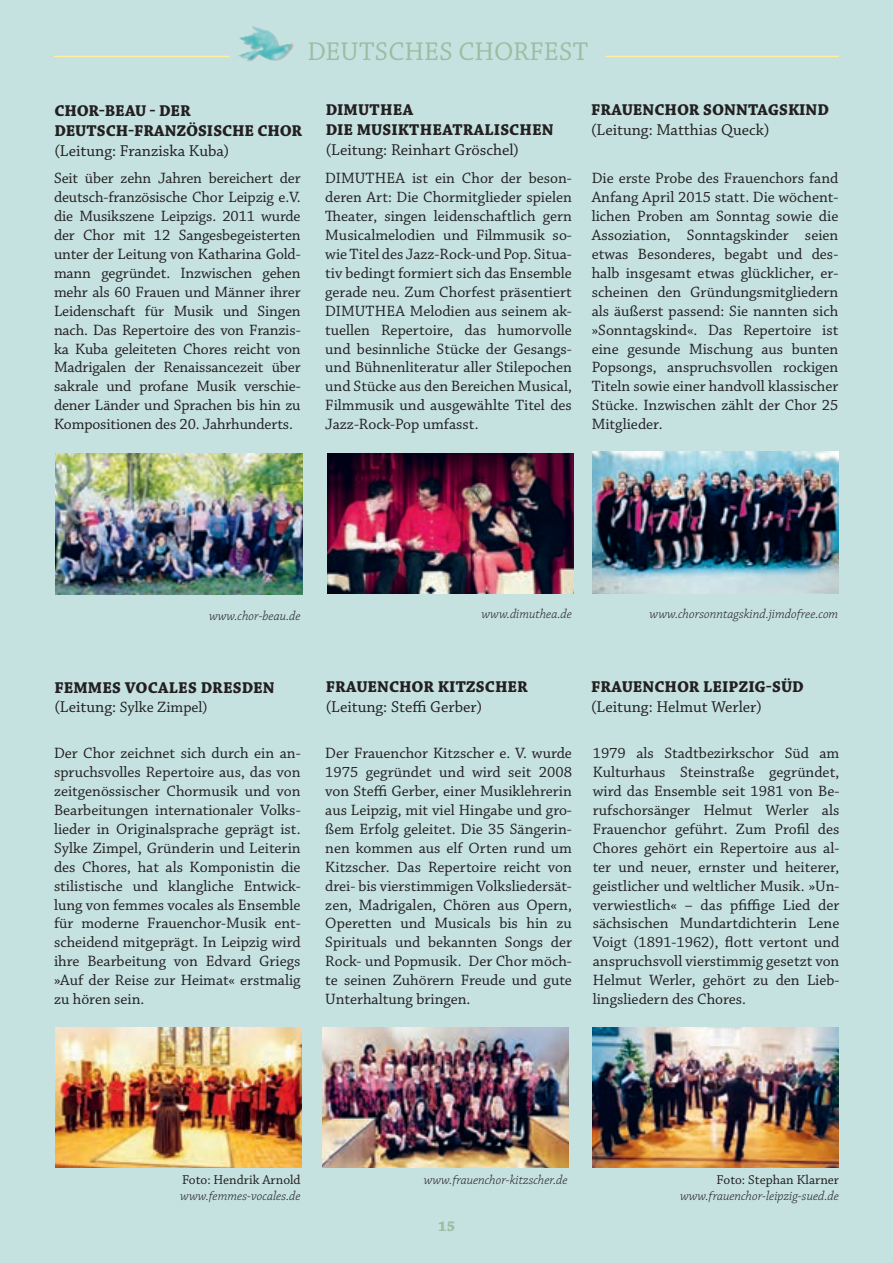
<style>
.page{position:relative;width:893px;height:1263px;background:#c5e2e1}
.page>*{position:absolute;margin:0;border:0;box-sizing:border-box;transform-origin:0 0}
.t1{font:27px "Chaparral Pro";letter-spacing:.005em;color:#9fbba2}
.t2{font:700 16.5px/19.8px "Chaparral Pro";color:#231f20}
.t3{font:16.5px "Chaparral Pro";color:#231f20}
.t4{font:15.75px/18.9px "Chaparral Pro";color:#231f20;text-align:justify}
.t5{font:700 15px "Chaparral Pro";color:#9fbba2}
.t6{font:italic 300 13.5px "Chaparral Pro";color:#231f20}
.t7{font:13.5px "Chaparral Pro";color:#231f20}
.s1{font-size:16.5px}
</style>
<div class="page">
<hr style="left:54px;top:56px;width:176px;height:1px;background:#ffeda0">
<hr style="left:605px;top:56px;width:234px;height:1px;background:#ffeda0">
<img style="left:212px;top:0;width:107px;height:110px">
<img style="left:56px;top:454px;width:246px;height:140px">
<img style="left:327px;top:454px;width:247px;height:139px">
<img style="left:592px;top:452px;width:247px;height:141px">
<img style="left:55px;top:1027px;width:247px;height:141px">
<img style="left:322px;top:1027px;width:247px;height:141px">
<img style="left:592px;top:1027px;width:247px;height:141px">
<p class="t1" style="left:307px;top:37px;width:282px">DEUTSCHES CHORFEST</p>
<p class="t2" style="left:54px;top:101px;width:249px">CHOR-BEAU - DER<br>DEUTSCH-FRANZÖSISCHE CHOR</p>
<p class="t3" style="left:54px;top:141px;width:176px">(Leitung: Franziska Kuba)</p>
<p class="t4" style="left:54px;top:170px;width:248px">Seit über zehn Jahren bereichert der deutsch-französische Chor Leipzig e.V. die Musikszene Leipzigs. 2011 wurde der Chor mit 12 Sangesbegeisterten unter der Leitung von Katharina Gold&shy;mann gegründet. Inzwischen gehen mehr als 60 Frauen und Männer ihrer Leidenschaft für Musik und Singen nach. Das Repertoire des von Franzis&shy;ka Kuba geleiteten Chores reicht von Madrigalen der Renaissancezeit über sakrale und profane Musik verschie&shy;dener Länder und Sprachen bis hin zu Kompositionen des 20. Jahrhunderts.</p>
<p class="t2" style="left:326px;top:100px;width:89px">DIMUTHEA</p>
<p class="t2" style="left:326px;top:120px;width:229px">DIE MUSIKTHEATRALISCHEN</p>
<p class="t3" style="left:326px;top:140px;width:195px">(Leitung: Reinhart Gröschel)</p>
<p class="t4" style="left:325px;top:170px;width:248px">DIMUTHEA ist ein Chor der beson&shy;deren Art: Die Chormitglieder spielen Theater, singen leidenschaftlich gern Musicalmelodien und Filmmusik so&shy;wie Titel des Jazz-Rock-und Pop. Situa&shy;tiv bedingt formiert sich das Ensemble gerade neu. Zum Chorfest präsentiert DIMUTHEA Melodien aus seinem ak&shy;tuellen Repertoire, das humorvolle und besinnliche Stücke der Gesangs&shy;und Bühnenliteratur aller Stilepochen und Stücke aus den Bereichen Musical, Filmmusik und ausgewählte Titel des Jazz-Rock-Pop umfasst.</p>
<p class="t2" style="left:591px;top:100px;width:239px">FRAUENCHOR SONNTAGSKIND</p>
<p class="t3" style="left:591px;top:121px;width:180px">(Leitung: Matthias Queck)</p>
<p class="t4" style="left:592px;top:170px;width:248px">Die erste Probe des Frauenchors fand Anfang April 2015 statt. Die wöchent&shy;lichen Proben am Sonntag sowie die Assoziation, Sonntagskinder seien etwas Besonderes, begabt und des&shy;halb insgesamt etwas glücklicher, er&shy;scheinen den Gründungsmitgliedern als äußerst passend: Sie nannten sich »Sonntagskind«. Das Repertoire ist eine gesunde Mischung aus bunten Popsongs, anspruchsvollen rockigen Titeln sowie einer handvoll klassischer Stücke. Inzwischen zählt der Chor 25<br>Mitglieder.</p>
<p class="t6" style="left:209px;top:608px;width:93px">www.chor-beau.de</p>
<p class="t2" style="left:54px;top:678px;width:222px">FEMMES VOCALES DRESDEN</p>
<p class="t4" style="left:54px;top:699px;width:155px"><span class="s1">(Leitung:</span> Sylke Zimpel)</p>
<p class="t4" style="left:54px;top:744px;width:248px">Der Chor zeichnet sich durch ein an&shy;spruchsvolles Repertoire aus, das von zeitgenössischer Chormusik und von Bearbeitungen internationaler Volks&shy;lieder in Originalsprache geprägt ist.<br>Sylke Zimpel, Gründerin und Leiterin des Chores, hat als Komponistin die stilistische und klangliche Entwick&shy;lung von femmes vocales als Ensemble für moderne Frauenchor-Musik ent&shy;scheidend mitgeprägt. In Leipzig wird ihre Bearbeitung von Edvard Griegs »Auf der Reise zur Heimat« erstmalig zu hören sein.</p>
<p class="t6" style="left:481px;top:606px;width:92px">www.dimuthea.de</p>
<p class="t6" style="left:650px;top:606px;width:190px">www.chorsonntagskind.jimdofree.com</p>
<p class="t2" style="left:326px;top:677px;width:203px">FRAUENCHOR KITZSCHER</p>
<p class="t3" style="left:326px;top:697px;width:158px">(Leitung: Steffi Gerber)</p>
<p class="t4" style="left:325px;top:744px;width:248px">Der Frauenchor Kitzscher e. V. wurde 1975 gegründet und wird seit 2008 von Steffi Gerber, einer Musiklehrerin aus Leipzig, mit viel Hingabe und gro&shy;ßem Erfolg geleitet. Die 35 Sängerin&shy;nen kommen aus elf Orten rund um Kitzscher. Das Repertoire reicht von drei- bis vierstimmigen Volksliedersät&shy;zen, Madrigalen, Chören aus Opern, Operetten und Musicals bis hin zu Spirituals und bekannten Songs der Rock- und Popmusik. Der Chor möch&shy;te seinen Zuhörern Freude und gute Unterhaltung bringen.</p>
<p class="t2" style="left:591px;top:677px;width:214px">FRAUENCHOR LEIPZIG-SÜD</p>
<p class="t3" style="left:591px;top:697px;width:172px">(Leitung: Helmut Werler)</p>
<p class="t4" style="left:593px;top:744px;width:248px">1979 als Stadtbezirkschor Süd am Kulturhaus Steinstraße gegründet, wird das Ensemble seit 1981 von Be&shy;rufschorsänger Helmut Werler als Frauenchor geführt. Zum Profil des Chores gehört ein Repertoire aus al&shy;ter und neuer, ernster und heiterer, geistlicher und weltlicher Musik. »Un&shy;verwiestlich« – das pfiffige Lied der sächsischen Mundartdichterin Lene Voigt (1891-1962), flott vertont und anspruchsvoll vierstimmig gesetzt von Helmut Werler, gehört zu den Lieb&shy;lingsliedern des Chores.</p>
<p class="t7" style="left:182px;top:1172px;width:120px">Foto: Hendrik Arnold</p>
<p class="t6" style="left:180px;top:1189px;width:122px">www.femmes-vocales.de</p>
<p class="t6" style="left:424px;top:1172px;width:145px">www.frauenchor-kitzscher.de</p>
<p class="t5" style="left:438px;top:1217px;width:18px">15</p>
<p class="t7" style="left:717px;top:1172px;width:124px">Foto: Stephan Klarner</p>
<p class="t6" style="left:680px;top:1189px;width:160px">www.frauenchor-leipzig-sued.de</p>
</div>
